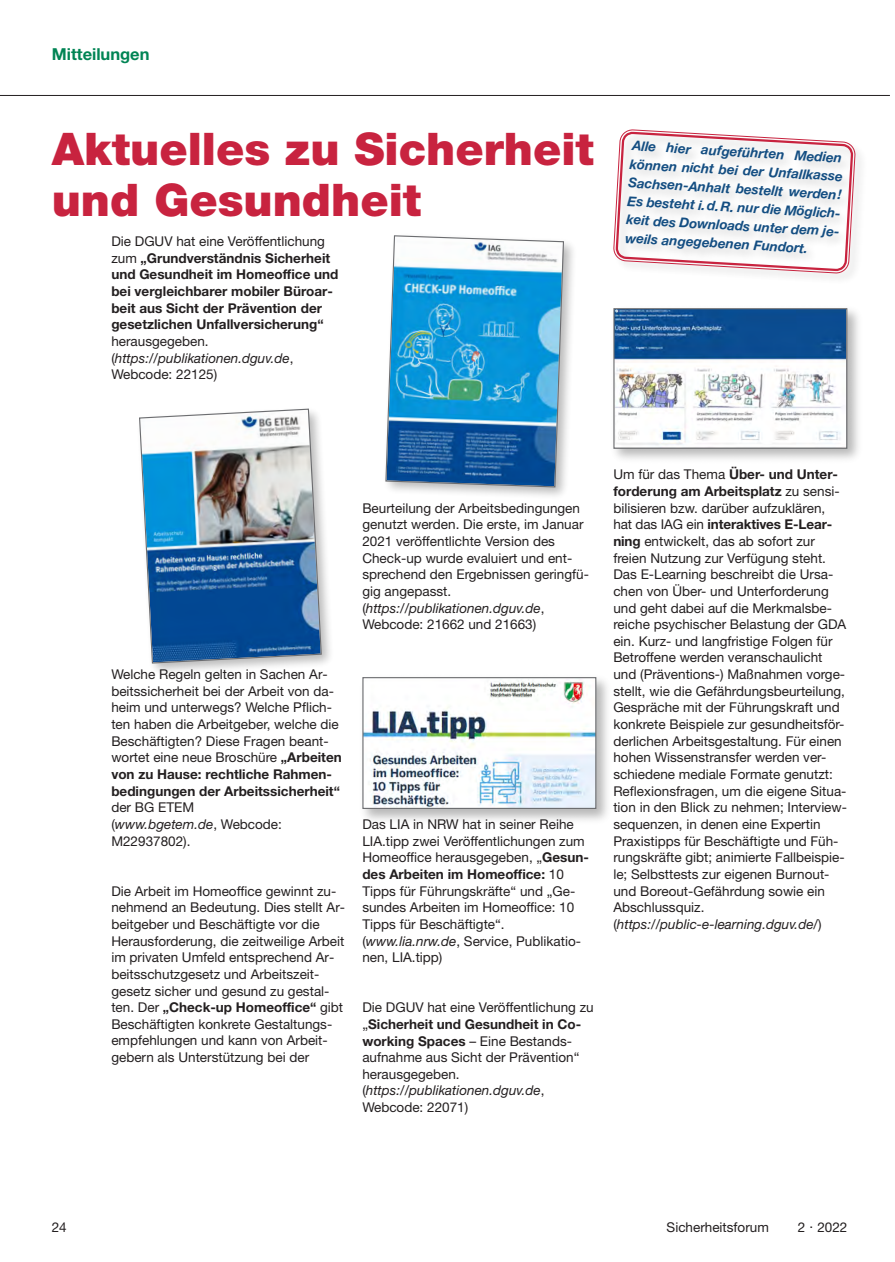
<style>
.page{position:relative;width:895px;height:1262px;background:#fff}
.page>*{position:absolute;margin:0;border:0;box-sizing:border-box;transform-origin:0 0}
.t1{font:900 45px "Helvetica Neue LT Std";color:#c8233f}
.t2{font:700 16.5px "Helvetica Neue LT Std";color:#008454}
.t3{font:13.5px/16.6px "Helvetica Neue LT Std";color:#231f20}
.t4{font:700 13.5px/16.6px "Helvetica Neue LT Std";color:#231f20}
.t5{font:italic 13.5px/16.6px "Helvetica Neue LT Std";color:#231f20}
.t6{font:italic 700 13.5px/18.5px "Helvetica Neue LT Std";color:#144e82}
.s1{font-weight:400}
.s2{font-style:normal}
.s3{font-weight:700}
.s4{font-style:italic}
</style>
<div class="page">
<hr style="left:0;top:95px;width:889px;height:1px;background:#231f20">
<img style="left:629px;top:129px;width:232px;height:150px">
<svg style="left:613px;top:130px;width:242px;height:143px"></svg>
<svg style="left:385px;top:235px;width:179px;height:253px;background:#479ccc"></svg>
<img style="left:138px;top:408px;width:184px;height:256px">
<img style="left:615px;top:308px;width:243px;height:151px">
<img style="left:615px;top:310px;width:230px;height:137px">
<div style="left:613px;top:308px;width:234px;height:141px;border:1px solid #6c6d70"></div>
<img style="left:364px;top:677px;width:243px;height:143px">
<img style="left:364px;top:679px;width:230px;height:128px">
<div style="left:362px;top:677px;width:234px;height:132px;border:1px solid #6c6d70"></div>
<p class="t2" style="left:52px;top:49px;width:99px">Mitteilungen</p>
<p class="t1" style="left:52px;top:132px;width:543px">Aktuelles zu Sicherheit</p>
<p class="t1" style="left:52px;top:183px;width:371px">und Gesundheit</p>
<p class="t4" style="left:111px;top:234px;width:228px"><span class="s1">Die DGUV hat eine Veröffentlichung zum</span> „Grundverständnis Sicherheit und Gesundheit im Homeoffice und bei vergleichbarer mobiler Büro ar - beit aus Sicht der Prävention der gesetzlichen Unfallversicherung“ <span class="s1">herausgegeben.</span></p>
<p class="t5" style="left:111px;top:351px;width:184px"><span class="s2">(</span>https://publikationen.dguv.de<span class="s2">,<br>Webcode: 22125)</span></p>
<p class="t6" style="left:630px;top:138px;width:216px;rotate:3deg">Alle hier aufgeführten Medien kön nen nicht bei der Unfallkasse<br>Sachsen-Anhalt bestellt werden!<br>Es besteht i. d. R. nur die Mög lich - keit des Down loads unter dem je&shy;weils angegebenen Fund ort.</p>
<p class="t3" style="left:111px;top:667px;width:232px">Welche Regeln gelten in Sachen Ar - beitssicherheit bei der Arbeit von da&shy;heim und unterwegs? Welche Pflich - ten haben die Arbeitgeber, welche die Beschäftigten? Diese Fragen beant&shy;wortet eine neue Broschüre <span class="s3">„Arbeiten von zu Hause: rechtliche Rahmen - bedingungen der Arbeitssicherheit“ </span>der BG ETEM</p>
<p class="t3" style="left:111px;top:817px;width:172px">(<span class="s4">www.bgetem.de</span>, Webcode:<br>M22937802).</p>
<p class="t3" style="left:111px;top:884px;width:235px">Die Arbeit im Homeoffice gewinnt zu&shy;nehmend an Bedeutung. Dies stellt Ar - beitgeber und Beschäftigte vor die Herausforderung, die zeitweilige Arbeit im privaten Umfeld entsprechend Ar - beitsschutzgesetz und Arbeitszeit - gesetz sicher und gesund zu gestal&shy;ten. Der <span class="s3">„Check-up Homeoffice“</span> gibt Beschäftigten konkrete Gestaltungs - empfehlungen und kann von Arbeit - gebern als Unterstützung bei der</p>
<p class="t3" style="left:362px;top:501px;width:228px">Beurteilung der Arbeitsbedingungen genutzt werden. Die erste, im Januar<br>2021 veröffentlichte Version des<br>Check-up wurde evaluiert und ent&shy;sprechend den Ergebnissen geringfü&shy;gig angepasst.</p>
<p class="t5" style="left:362px;top:601px;width:184px"><span class="s2">(</span>https://publikationen.dguv.de<span class="s2">,<br>Webcode: 21662 und 21663)</span></p>
<p class="t3" style="left:362px;top:817px;width:228px">Das LIA in NRW hat in seiner Reihe LIA.tipp zwei Veröffentlichungen zum Homeoffice herausgegeben, „<span class="s3">Gesun - des Arbeiten im Homeoffice:</span> 10<br>Tipps für Führungskräfte“ und „Ge - sundes Arbeiten im Homeoffice: 10<br>Tipps für Beschäftigte“.</p>
<p class="t3" style="left:362px;top:933px;width:220px">(<span class="s4">www.lia.nrw.de</span>, Service, Publika tio - nen, LIA.tipp)</p>
<p class="t3" style="left:362px;top:1000px;width:233px">Die DGUV hat eine Veröffentlichung zu „<span class="s3">Sicherheit und Gesundheit in Co - working Spaces</span> – Eine Bestands - aufnahme aus Sicht der Prävention“ herausgegeben.</p>
<p class="t5" style="left:362px;top:1083px;width:184px"><span class="s2">(</span>https://publikationen.dguv.de<span class="s2">,<br>Webcode: 22071)</span></p>
<p class="t3" style="left:613px;top:467px;width:235px">Um für das Thema <span class="s3">Über- und Unter - for derung am Arbeitsplatz</span> zu sensi&shy;bilisieren bzw. darüber aufzuklären, hat das IAG ein <span class="s3">interaktives E-Lear - ning</span> entwickelt, das ab sofort zur freien Nutzung zur Verfügung steht.<br>Das E-Learning beschreibt die Ursa - chen von Über- und Unterforderung und geht dabei auf die Merkmals be - reiche psychischer Belastung der GDA ein. Kurz- und langfristige Folgen für Betroffene werden veranschaulicht und (Prä ven tions-) Maßnahmen vorge&shy;stellt, wie die Gefährdungsbeurteilung, Gespräche mit der Führungskraft und konkrete Beispiele zur gesundheitsför&shy;derlichen Arbeitsgestaltung. Für einen hohen Wissenstransfer werden ver&shy;schiedene mediale Formate genutzt:<br>Reflexionsfragen, um die eigene Situa - tion in den Blick zu nehmen; Inter view - sequenzen, in denen eine Expertin Praxistipps für Beschäftigte und Füh - rungskräfte gibt; animierte Fall beispie - le; Selbsttests zur eigenen Burnout&shy;und Boreout-Gefährdung sowie ein Abschlussquiz.</p>
<p class="t5" style="left:613px;top:917px;width:210px"><span class="s2">(</span>https://public-e-learning.dguv.de/<span class="s2">)</span></p>
<p class="t3" style="left:52px;top:1220px;width:17px">24</p>
<p class="t3" style="left:666px;top:1220px;width:104px">Sicherheitsforum</p>
<p class="t3" style="left:797px;top:1220px;width:51px">2 . 2022</p>
</div>
